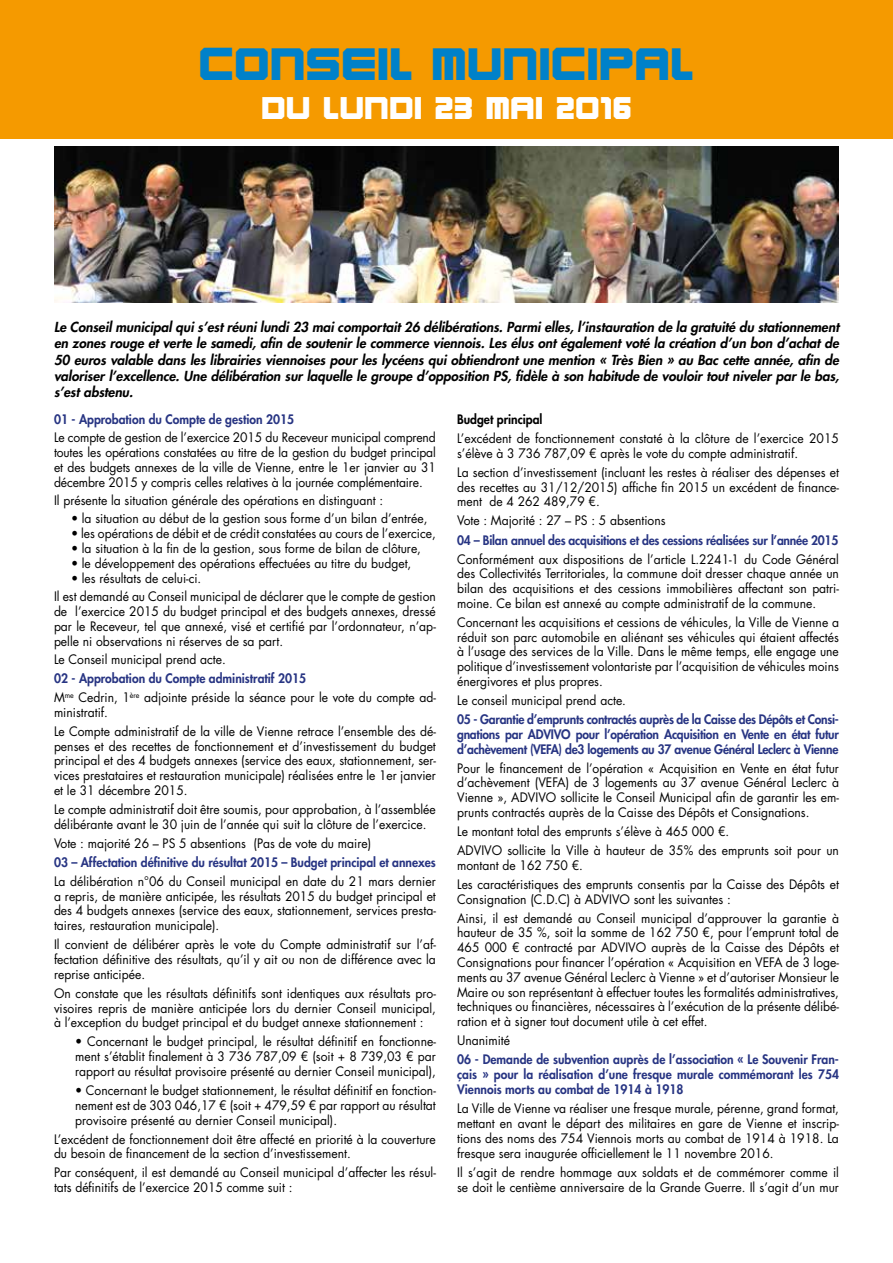
<style>
.page{position:relative;width:893px;height:1263px;background:#fff}
.page>*{position:absolute;margin:0;border:0;box-sizing:border-box;transform-origin:0 0}
.t1{font:900 39px "Karnivore";color:#0081c9}
.t2{font:900 27px "Karnivore";color:#fff}
.t3{font:italic 800 13.5px/16.2px "Futura Std";color:#000;text-align:justify}
.t4{font:12.75px/14.9px "Futura Std";color:#000;text-align:justify;scale:.95 1}
.t5{font:800 12.75px/14.9px "Futura Std";color:#283583;text-align:justify;scale:.95 1}
.t6{font:800 12.75px "Futura Std";letter-spacing:-.02em;color:#283583;scale:.95 1}
.t7{font:800 12.75px "Futura Std";color:#000;scale:.95 1}
.s1{font-weight:800;color:#283583}
</style>
<div class="page">
<div style="left:0;top:0;width:893px;height:139px;background:#f59a00"></div>
<img style="left:54px;top:146px;width:785px;height:156px">
<h1 class="t1" style="left:198px;top:34px;width:498px">CONSEIL MUNICIPAL</h1>
<h2 class="t2" style="left:261px;top:87px;width:372px">DU LUNDI 23 MAI 2O16</h2>
<p class="t3" style="left:54px;top:319px;width:787px">Le Conseil municipal qui s’est réuni lundi 23 mai comportait 26 délibérations. Parmi elles, l’instauration de la gratuité du stationnement en zones rouge et verte le samedi, afin de soutenir le commerce viennois. Les élus ont également voté la création d’un bon d’achat de 50 euros valable dans les librairies viennoises pour les lycéens qui obtiendront une mention « Très Bien » au Bac cette année, afin de valoriser l’excellence. Une délibération sur laquelle le groupe d’opposition PS, fidèle à son habitude de vouloir tout niveler par le bas, s’est abstenu.</p>
<p class="t5" style="left:54px;top:412px;width:254px">01 - Approbation du Compte de gestion 2015</p>
<p class="t4" style="left:54px;top:430px;width:403px">Le compte de gestion de l’exercice 2015 du Receveur municipal comprend toutes les opérations constatées au titre de la gestion du budget principal et des budgets annexes de la ville de Vienne, entre le 1er janvier au 31 décembre 2015 y compris celles relatives à la journée complémentaire.</p>
<p class="t4" style="left:54px;top:493px;width:348px">Il présente la situation générale des opérations en distinguant :</p>
<p class="t4" style="left:71px;top:511px;width:377px">• la situation au début de la gestion sous forme d’un bilan d’entrée,</p>
<p class="t4" style="left:71px;top:526px;width:385px">• les opérations de débit et de crédit constatées au cours de l’exercice,</p>
<p class="t4" style="left:71px;top:541px;width:370px">• la situation à la fin de la gestion, sous forme de bilan de clôture,</p>
<p class="t4" style="left:71px;top:556px;width:360px">• le développement des opérations effectuées au titre du budget,</p>
<p class="t4" style="left:54px;top:569px;width:403px;line-height:18px;text-indent:17px">• les résultats de celui-ci.<br>Il est demandé au Conseil municipal de déclarer que le compte de gestion</p>
<p class="t4" style="left:54px;top:604px;width:403px">de l’exercice 2015 du budget principal et des budgets annexes, dressé par le Receveur, tel que annexé, visé et certifié par l’ordonnateur, n’ap&shy;pelle ni observations ni réserves de sa part.</p>
<p class="t4" style="left:54px;top:652px;width:182px">Le Conseil municipal prend acte.</p>
<p class="t4" style="left:54px;top:669px;width:403px;line-height:19px"><span class="s1">02 - Approbation du Compte administratif 2015<br></span>M<sup>me</sup> Cedrin, 1<sup>ère</sup> adjointe préside la séance pour le vote du compte ad-</p>
<p class="t4" style="left:54px;top:703px;width:403px;line-height:19px">ministratif.<br>Le Compte administratif de la ville de Vienne retrace l’ensemble des dé-</p>
<p class="t4" style="left:54px;top:739px;width:403px">penses et des recettes de fonctionnement et d’investissement du budget principal et des 4 budgets annexes (service des eaux, stationnement, ser&shy;vices prestataires et restauration municipale) réalisées entre le 1er janvier et le 31 décembre 2015.</p>
<p class="t4" style="left:54px;top:802px;width:403px">Le compte administratif doit être soumis, pour approbation, à l’assemblée délibérante avant le 30 juin de l’année qui suit la clôture de l’exercice.</p>
<p class="t4" style="left:54px;top:836px;width:335px">Vote : majorité 26 – PS 5 absentions (Pas de vote du maire)</p>
<p class="t5" style="left:54px;top:855px;width:403px">03 – Affectation définitive du résultat 2015 – Budget principal et annexes</p>
<p class="t4" style="left:54px;top:874px;width:403px">La délibération n°06 du Conseil municipal en date du 21 mars dernier a repris, de manière anticipée, les résultats 2015 du budget principal et des 4 budgets annexes (service des eaux, stationnement, services presta&shy;taires, restauration municipale).</p>
<p class="t4" style="left:54px;top:937px;width:403px">Il convient de délibérer après le vote du Compte administratif sur l’af&shy;fectation définitive des résultats, qu’il y ait ou non de différence avec la reprise anticipée.</p>
<p class="t4" style="left:54px;top:986px;width:403px">On constate que les résultats définitifs sont identiques aux résultats pro&shy;visoires repris de manière anticipée lors du dernier Conseil municipal, à l’exception du budget principal et du budget annexe stationnement :</p>
<p class="t4" style="left:75px;top:1034px;width:381px">• Concernant le budget principal, le résultat définitif en fonctionne&shy;ment s’établit finalement à 3 736 787,09 € (soit + 8 739,03 € par rapport au résultat provisoire présenté au dernier Conseil municipal),</p>
<p class="t4" style="left:75px;top:1083px;width:381px">• Concernant le budget stationnement, le résultat définitif en fonction&shy;nement est de 303 046,17 € (soit + 479,59 € par rapport au résultat provisoire présenté au dernier Conseil municipal).</p>
<p class="t4" style="left:54px;top:1131px;width:403px">L’excédent de fonctionnement doit être affecté en priorité à la couverture du besoin de financement de la section d’investissement.</p>
<p class="t4" style="left:54px;top:1165px;width:403px">Par conséquent, il est demandé au Conseil municipal d’affecter les résul&shy;tats définitifs de l’exercice 2015 comme suit :</p>
<p class="t7" style="left:457px;top:411px;width:91px">Budget principal</p>
<p class="t4" style="left:457px;top:431px;width:403px">L’excédent de fonctionnement constaté à la clôture de l’exercice 2015 s’élève à 3 736 787,09 € après le vote du compte administratif.</p>
<p class="t4" style="left:457px;top:465px;width:403px">La section d’investissement (incluant les restes à réaliser des dépenses et des recettes au 31/12/2015) affiche fin 2015 un excédent de finance&shy;ment de 4 262 489,79 €.</p>
<p class="t4" style="left:457px;top:513px;width:221px">Vote : Majorité : 27 – PS : 5 absentions</p>
<p class="t6" style="left:457px;top:532px;width:403px">04 – Bilan annuel des acquisitions et des cessions réalisées sur l’année 2015</p>
<p class="t4" style="left:457px;top:552px;width:403px">Conformément aux dispositions de l’article L.2241-1 du Code Général des Collectivités Territoriales, la commune doit dresser chaque année un bilan des acquisitions et des cessions immobilières affectant son patri&shy;moine. Ce bilan est annexé au compte administratif de la commune.</p>
<p class="t4" style="left:457px;top:615px;width:403px">Concernant les acquisitions et cessions de véhicules, la Ville de Vienne a réduit son parc automobile en aliénant ses véhicules qui étaient affectés à l’usage des services de la Ville. Dans le même temps, elle engage une politique d’investissement volontariste par l’acquisition de véhicules moins énergivores et plus propres.</p>
<p class="t4" style="left:457px;top:693px;width:179px">Le conseil municipal prend acte.</p>
<p class="t5" style="left:457px;top:712px;width:403px">05 - Garantie d’emprunts contractés auprès de la Caisse des Dépôts et Consi&shy;gnations par ADVIVO pour l’opération Acquisition en Vente en état futur d’achèvement (VEFA) de3 logements au 37 avenue Général Leclerc à Vienne</p>
<p class="t4" style="left:457px;top:761px;width:403px">Pour le financement de l’opération « Acquisition en Vente en état futur d’achèvement (VEFA) de 3 logements au 37 avenue Général Leclerc à Vienne », ADVIVO sollicite le Conseil Municipal afin de garantir les em&shy;prunts contractés auprès de la Caisse des Dépôts et Consignations.</p>
<p class="t4" style="left:457px;top:822px;width:403px;line-height:19px">Le montant total des emprunts s’élève à 465 000 €.<br>ADVIVO sollicite la Ville à hauteur de 35% des emprunts soit pour un</p>
<p class="t4" style="left:457px;top:856px;width:403px;line-height:19px">montant de 162 750 €.<br>Les caractéristiques des emprunts consentis par la Caisse des Dépôts et</p>
<p class="t4" style="left:457px;top:889px;width:403px;line-height:19px">Consignation (C.D.C) à ADVIVO sont les suivantes :<br>Ainsi, il est demandé au Conseil municipal d’approuver la garantie à</p>
<p class="t4" style="left:457px;top:925px;width:403px">hauteur de 35 %, soit la somme de 162 750 €, pour l’emprunt total de 465 000 € contracté par ADVIVO auprès de la Caisse des Dépôts et Consignations pour financer l’opération « Acquisition en VEFA de 3 loge&shy;ments au 37 avenue Général Leclerc à Vienne » et d’autoriser Monsieur le Maire ou son représentant à effectuer toutes les formalités administratives, techniques ou financières, nécessaires à l’exécution de la présente délibé&shy;ration et à signer tout document utile à cet effet.</p>
<p class="t4" style="left:457px;top:1033px;width:57px">Unanimité</p>
<p class="t5" style="left:457px;top:1052px;width:403px">06 - Demande de subvention auprès de l’association « Le Souvenir Fran&shy;çais » pour la réalisation d’une fresque murale commémorant les 754<br>Viennois morts au combat de 1914 à 1918</p>
<p class="t4" style="left:457px;top:1101px;width:403px">La Ville de Vienne va réaliser une fresque murale, pérenne, grand format, mettant en avant le départ des militaires en gare de Vienne et inscrip&shy;tions des noms des 754 Viennois morts au combat de 1914 à 1918. La fresque sera inaugurée officiellement le 11 novembre 2016.</p>
<p class="t4" style="left:457px;top:1165px;width:403px">Il s’agit de rendre hommage aux soldats et de commémorer comme il se doit le centième anniversaire de la Grande Guerre. Il s’agit d’un mur</p>
</div>
